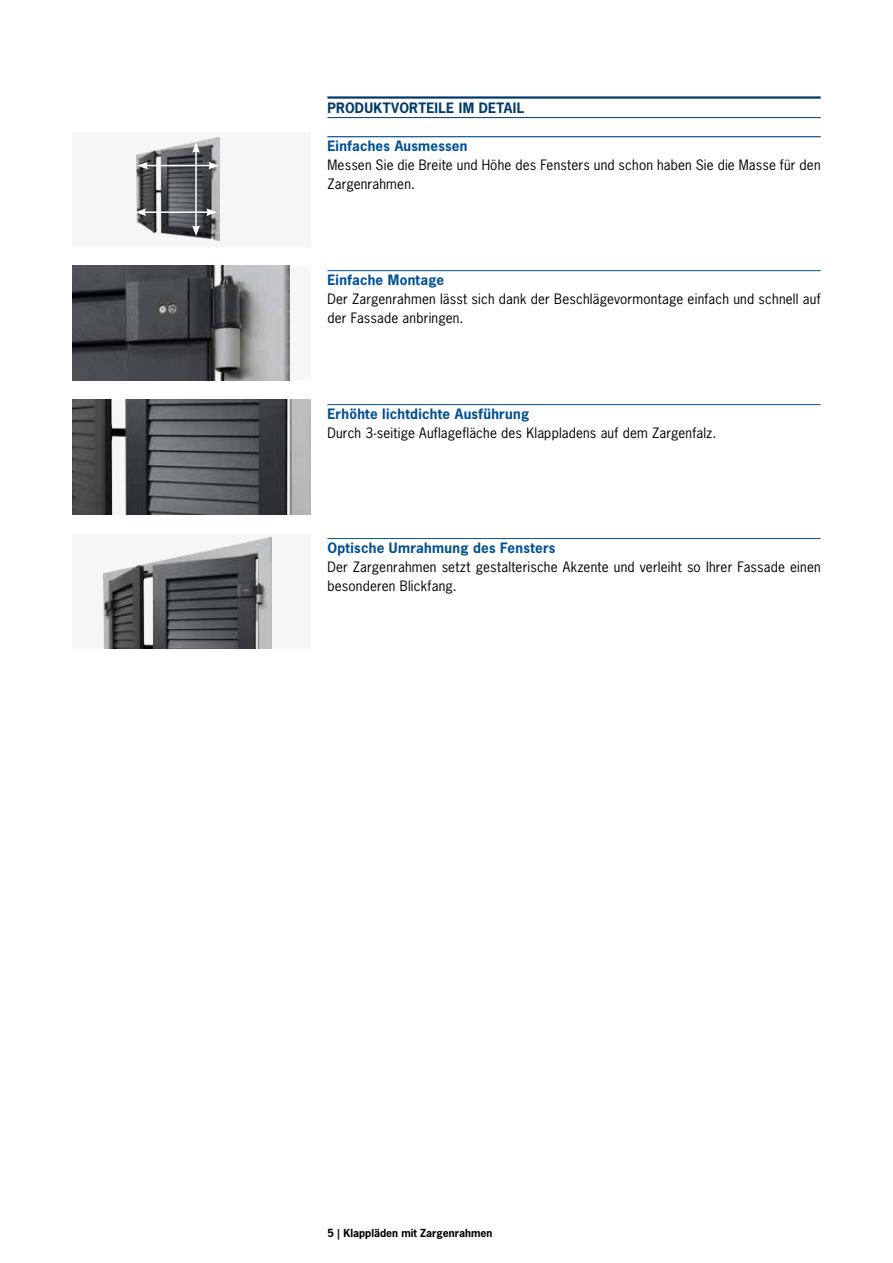
<style>
.page{position:relative;width:893px;height:1263px;background:#fff}
.page>*{position:absolute;margin:0;border:0;box-sizing:border-box;transform-origin:0 0}
.t1{font:13.5px/19.2px "News Gothic";letter-spacing:.015em;color:#000}
.t2{font:700 13.5px "News Gothic";letter-spacing:.02em;color:#005092}
.t3{font:700 13.5px "News Gothic";letter-spacing:.02em;color:#003a6b}
.t4{font:700 10.5px "News Gothic";color:#000}
</style>
<div class="page">
<div style="left:72px;top:132px;width:238px;height:115px;background:#f6f6f6"></div>
<img style="left:136px;top:137px;width:84px;height:104px">
<hr style="left:146px;top:165px;width:65px;height:1px;background:#fff">
<svg style="left:137px;top:162px;width:11px;height:7px"></svg>
<svg style="left:208px;top:162px;width:11px;height:7px"></svg>
<hr style="left:195px;top:150px;width:2px;height:78px;background:#fff">
<svg style="left:192px;top:142px;width:8px;height:11px"></svg>
<svg style="left:192px;top:225px;width:8px;height:11px"></svg>
<hr style="left:144px;top:211px;width:65px;height:2px;background:#fff">
<svg style="left:136px;top:208px;width:10px;height:8px"></svg>
<svg style="left:206px;top:208px;width:11px;height:8px"></svg>
<div style="left:72px;top:266px;width:238px;height:115px;background:#f6f6f6"></div>
<img style="left:72px;top:266px;width:218px;height:115px">
<div style="left:72px;top:534px;width:238px;height:114px;background:#f6f6f6"></div>
<img style="left:103px;top:537px;width:168px;height:111px">
<img style="left:72px;top:400px;width:238px;height:115px">
<hr style="left:327px;top:96px;width:494px;height:3px;background:#003a6b">
<hr style="left:327px;top:117px;width:494px;height:1px;background:#003a6b">
<hr style="left:327px;top:136px;width:494px;height:1px;background:#005092">
<hr style="left:327px;top:270px;width:494px;height:1px;background:#005092">
<hr style="left:327px;top:404px;width:494px;height:1px;background:#005092">
<hr style="left:327px;top:538px;width:494px;height:1px;background:#005092">
<p class="t3" style="left:327px;top:99px;width:198px">PRODUKTVORTEILE IM DETAIL</p>
<p class="t2" style="left:327px;top:137px;width:142px">Einfaches Ausmessen</p>
<p class="t1" style="left:327px;top:155px;width:495px">Messen Sie die Breite und Höhe des Fensters und schon haben Sie die Masse für den<br>Zargenrahmen.</p>
<p class="t2" style="left:327px;top:271px;width:118px">Einfache Montage</p>
<p class="t1" style="left:327px;top:289px;width:495px">Der Zargenrahmen lässt sich dank der Beschlägevormontage einfach und schnell auf der Fassade anbringen.</p>
<p class="t2" style="left:327px;top:405px;width:203px">Erhöhte lichtdichte Ausführung</p>
<p class="t1" style="left:327px;top:423px;width:390px">Durch 3-seitige Auflagefläche des Klappladens auf dem Zargenfalz.</p>
<p class="t2" style="left:327px;top:539px;width:230px">Optische Umrahmung des Fensters</p>
<p class="t1" style="left:327px;top:557px;width:495px">Der Zargenrahmen setzt gestalterische Akzente und verleiht so Ihrer Fassade einen besonderen Blickfang.</p>
<p class="t4" style="left:327px;top:1226px;width:167px">5 | Klappläden mit Zargenrahmen</p>
</div>
